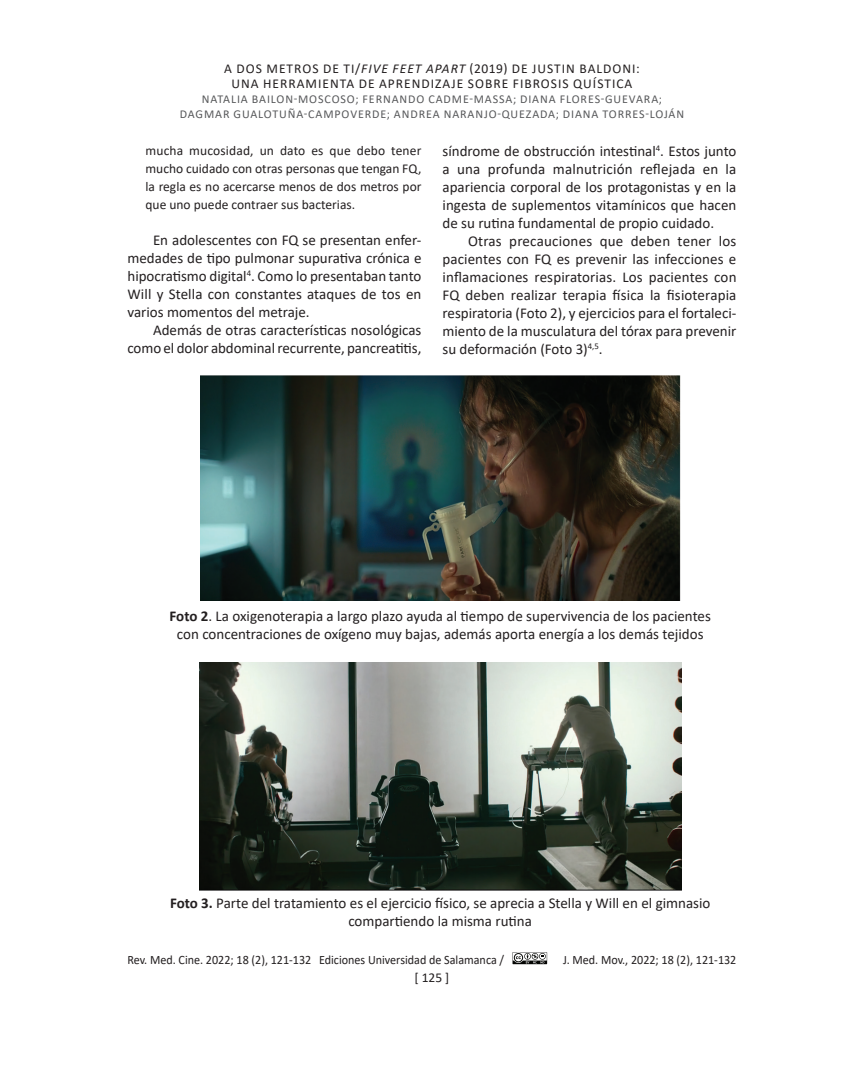
<style>
.page{position:relative;width:864px;height:1080px;background:#fff}
.page>*{position:absolute;margin:0;border:0;box-sizing:border-box;transform-origin:0 0}
.TX{font:15px/18px "Calibri";color:#231f20;text-align:justify}
.FigureCaption{font:15px/18px "Calibri";color:#231f20;text-align:center}
.EXT{font:13.5px/18px "Calibri";letter-spacing:.075em;color:#231f20;text-align:center}
.t1{font:12.75px "Calibri";color:#231f20;scale:.95 1}
.t2{font:12px/15px "Calibri";letter-spacing:.075em;color:#57585a;text-align:center}
.s1{font-style:italic}
.s2{font-weight:700}
</style>
<div class="page">
<svg style="left:513px;top:952px;width:34px;height:12px"></svg>
<img style="left:200px;top:376px;width:480px;height:224px">
<img style="left:199px;top:662px;width:482px;height:228px">
<p class="EXT" style="left:224px;top:61px;width:417px;line-height:15px">A DOS METROS DE TI/<span class="s1">FIVE FEET APART</span> (2019) DE JUSTIN BALDONI:<br>UNA HERRAMIENTA DE APRENDIZAJE SOBRE FIBROSIS QUÍSTICA</p>
<p class="t2" style="left:180px;top:92px;width:506px">NATALIA BAILON-MOSCOSO; FERNANDO CADME-MASSA; DIANA FLORES-GUEVARA;<br>DAGMAR GUALOTUÑA-CAMPOVERDE; ANDREA NARANJO-QUEZADA; DIANA TORRES-LOJÁN</p>
<p class="EXT" style="left:146px;top:141px;width:277px;text-align:justify">mucha mucosidad, un dato es que debo tener mucho cuidado con otras personas que tengan FQ, la regla es no acercarse menos de dos metros por que uno puede contraer sus bacterias.</p>
<p class="TX" style="left:128px;top:231px;width:296px;text-indent:26px">En adolescentes con FQ se presentan enfer&shy;medades de tipo pulmonar supurativa crónica e hipocratismo digital<sup>4</sup>. Como lo presentaban tanto Will y Stella con constantes ataques de tos en varios momentos del metraje.</p>
<p class="TX" style="left:128px;top:321px;width:295px;text-align:right">Además de otras características nosológicas como el dolor abdominal recurrente, pancreatitis,</p>
<p class="TX" style="left:442px;top:141px;width:295px">síndrome de obstrucción intestinal<sup>4</sup>. Estos junto a una profunda malnutrición reflejada en la apariencia corporal de los protagonistas y en la ingesta de suplementos vitamínicos que hacen de su rutina fundamental de propio cuidado.</p>
<p class="TX" style="left:442px;top:231px;width:296px;text-indent:26px">Otras precauciones que deben tener los pacientes con FQ es prevenir las infecciones e inflamaciones respiratorias. Los pacientes con FQ deben realizar terapia física la fisioterapia respiratoria (Foto 2), y ejercicios para el fortaleci&shy;miento de la musculatura del tórax para prevenir su deformación (Foto 3)<sup>4,5</sup>.</p>
<p class="FigureCaption" style="left:170px;top:607px;width:543px"><span class="s2">Foto 2</span>. La oxigenoterapia a largo plazo ayuda al tiempo de supervivencia de los pacientes con concentraciones de oxígeno muy bajas, además aporta energía a los demás tejidos</p>
<p class="FigureCaption" style="left:170px;top:893px;width:542px"><span class="s2">Foto 3.</span> Parte del tratamiento es el ejercicio físico, se aprecia a Stella y Will en el gimnasio compartiendo la misma rutina</p>
<p class="t1" style="left:127px;top:951px;width:398px">Rev. Med. Cine. 2022; 18 (2), 121-132 Ediciones Universidad de Salamanca /</p>
<p class="t1" style="left:563px;top:951px;width:184px">J. Med. Mov., 2022; 18 (2), 121-132</p>
<p class="EXT" style="left:414px;top:968px;width:36px">[ 125 ]</p>
</div>
